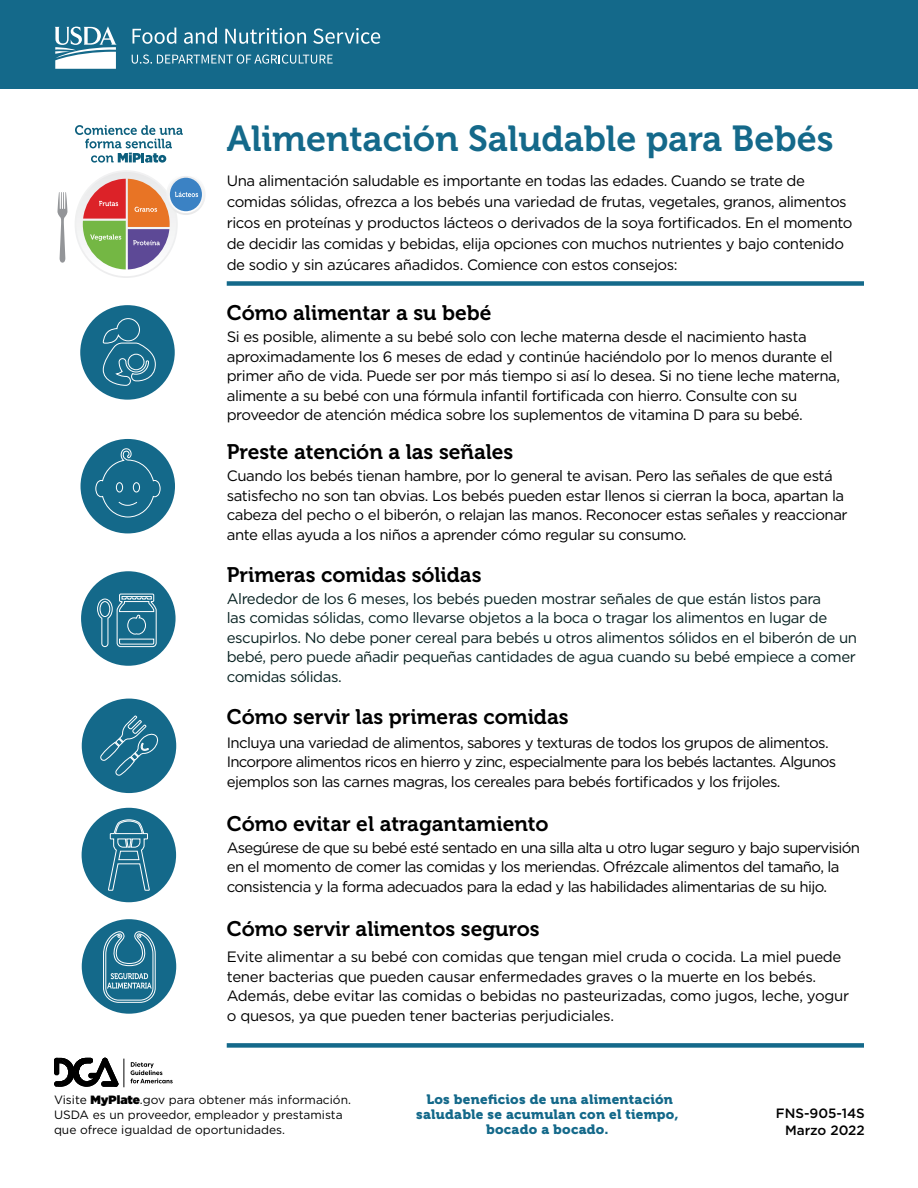
<style>
.page{position:relative;width:918px;height:1188px;background:#fff}
.page>*{position:absolute;margin:0;border:0;box-sizing:border-box;transform-origin:0 0}
.t1{font:36px "Museo 700";color:#14698a}
.Tip_Title{font:21px "Museo 700";color:#000}
.Tip{font:21px "Museo 700";color:#000}
.Tip-2{font:15px/19.5px "Gotham";letter-spacing:-.03em;color:#000}
.Intro{font:15px/21px "Gotham";letter-spacing:-.03em;color:#000101}
.Tip-3{font:15px/19.5px "Gotham";letter-spacing:-.03em;color:#062020}
.Tip-4{font:13.5px/15px "Museo 900";letter-spacing:.02em;color:#14698a;text-align:center}
.Date_and_CNPP{font:500 13.5px "Gotham";color:#000}
.EEO_Statement{font:12px/15px "Gotham";color:#000}
.s1{color:#fff}
.s2{color:#000}
.s3{font-weight:900}
</style>
<div class="page">
<div style="left:0;top:0;width:918px;height:88px;background:#14698a"></div>
<svg style="left:57px;top:192px;width:11px;height:71px"></svg>
<svg style="left:75px;top:170px;width:130px;height:108px"></svg>
<svg style="left:75px;top:125px;width:108px;height:38px"></svg>
<div style="left:227px;top:281px;width:637px;height:5px;background:#14698a"></div>
<div style="left:227px;top:1043px;width:637px;height:5px;background:#14698a"></div>
<svg style="left:54px;top:1058px;width:119px;height:29px"></svg>
<div style="left:80px;top:305px;width:95px;height:95px;background:#14698a;border-radius:50%"></div>
<svg style="left:103px;top:318px;width:53px;height:68px"></svg>
<div style="left:82px;top:699px;width:94px;height:94px;background:#14698a;border-radius:50%"></div>
<svg style="left:100px;top:716px;width:60px;height:78px"></svg>
<div style="left:82px;top:919px;width:94px;height:95px;background:#14698a;border-radius:50%"></div>
<svg style="left:103px;top:931px;width:53px;height:72px"></svg>
<div style="left:82px;top:808px;width:94px;height:94px;background:#14698a;border-radius:50%"></div>
<svg style="left:108px;top:819px;width:42px;height:72px"></svg>
<div style="left:81px;top:571px;width:95px;height:95px;background:#14698a;border-radius:50%"></div>
<svg style="left:97px;top:594px;width:60px;height:53px"></svg>
<div style="left:81px;top:439px;width:94px;height:94px;background:#14698a;border-radius:50%"></div>
<svg style="left:95px;top:448px;width:66px;height:70px"></svg>
<svg style="left:133px;top:28px;width:43px;height:16px"></svg>
<svg style="left:184px;top:28px;width:33px;height:16px"></svg>
<svg style="left:225px;top:28px;width:81px;height:16px"></svg>
<svg style="left:313px;top:28px;width:67px;height:16px"></svg>
<svg style="left:132px;top:54px;width:201px;height:10px"></svg>
<svg style="left:55px;top:26px;width:62px;height:43px"></svg>
<p class="t1" style="left:227px;top:119px;width:618px">Alimentación Saludable para Bebés<span class="s1">.</span></p>
<p class="Intro" style="left:227px;top:170px;width:627px">Una alimentación saludable es importante en todas las edades. Cuando se trate de comidas sólidas, ofrezca a los bebés una variedad de frutas, vegetales, granos, alimentos ricos en proteínas y productos lácteos o derivados de la soya fortificados. En el momento de decidir las comidas y bebidas, elija opciones con muchos nutrientes y bajo contenido de sodio y sin azúcares <span class="s2">añadidos</span>. Comience con estos consejos:</p>
<p class="Tip_Title" style="left:227px;top:301px;width:272px">Cómo alimentar a su bebé<span class="s1">.</span></p>
<p class="Tip-2" style="left:227px;top:327px;width:615px">Si es posible, alimente a su bebé solo con leche materna desde el nacimiento hasta aproximadamente los 6 meses de edad y continúe haciéndolo por lo menos durante el primer año de vida. Puede ser por más tiempo si así lo desea. Si no tiene leche materna, alimente a su bebé con una fórmula infantil fortificada con hierro. Consulte con su proveedor de atención médica sobre los suplementos de vitamina D para su bebé.</p>
<p class="Tip" style="left:227px;top:440px;width:294px">Preste atención a las señales<span class="s1">.</span></p>
<p class="Tip-2" style="left:227px;top:466px;width:622px">Cuando los bebés tienan hambre, por lo general te avisan. Pero las señales de que está satisfecho no son tan obvias. Los bebés pueden estar llenos si cierran la boca, apartan la cabeza del pecho o el biberón, o relajan las manos. Reconocer estas señales y reaccionar ante ellas ayuda a los niños a aprender cómo regular su consumo.</p>
<p class="Tip_Title" style="left:227px;top:563px;width:262px">Primeras comidas sólidas<span class="s1">.</span></p>
<p class="Tip-3" style="left:227px;top:589px;width:632px">Alrededor de los 6 meses, los bebés pueden mostrar señales de que están listos para<br>las comidas sólidas, como llevarse objetos a la boca o tragar los alimentos en lugar de escupirlos. No debe poner cereal para bebés u otros alimentos sólidos en el biberón de un bebé, pero puede añadir pequeñas cantidades de agua cuando su bebé empiece a comer comidas sólidas.</p>
<p class="Tip_Title" style="left:227px;top:705px;width:349px">Cómo servir las primeras comidas<span class="s1">.</span></p>
<p class="Tip-2" style="left:227px;top:732px;width:611px">Incluya una variedad de alimentos, sabores y texturas de todos los grupos de alimentos.<br>Incorpore alimentos ricos en hierro y zinc, especialmente para los bebés lactantes. Algunos ejemplos son las carnes magras, los cereales para bebés fortificados y los frijoles.</p>
<p class="Tip_Title" style="left:227px;top:812px;width:329px">Cómo evitar el atragantamiento<span class="s1">.</span></p>
<p class="Tip-2" style="left:227px;top:838px;width:635px">Asegúrese de que su bebé esté sentado en una silla alta u otro lugar seguro y bajo supervisión en el momento de comer las comidas y los meriendas. Ofrézcale alimentos del tamaño, la consistencia y la forma adecuados para la edad y las habilidades alimentarias de su hijo.</p>
<p class="Tip_Title" style="left:227px;top:917px;width:320px">Cómo servir alimentos seguros<span class="s1">.</span></p>
<p class="Tip-2" style="left:227px;top:947px;width:624px">Evite alimentar a su bebé con comidas que tengan miel cruda o cocida. La miel puede tener bacterias que pueden causar enfermedades graves o la muerte en los bebés.<br>Además, debe evitar las comidas o bebidas no pasteurizadas, como jugos, leche, yogur o quesos, ya que pueden tener bacterias perjudiciales.</p>
<p class="EEO_Statement" style="left:54px;top:1092px;width:299px">Visite <span class="s3">MyPlate</span>.gov para obtener más información.<br>USDA es un proveedor, empleador y prestamista que ofrece igualdad de oportunidades.</p>
<p class="Tip-4" style="left:416px;top:1092px;width:264px">Los beneficios de una alimentación saludable se acumulan con el tiempo, bocado a bocado.</p>
<p class="Date_and_CNPP" style="left:776px;top:1105px;width:94px">FNS-905-14S<span class="s1">.</span></p>
<p class="Date_and_CNPP" style="left:785px;top:1121px;width:85px">Marzo 2022<span class="s1">.</span></p>
</div>
